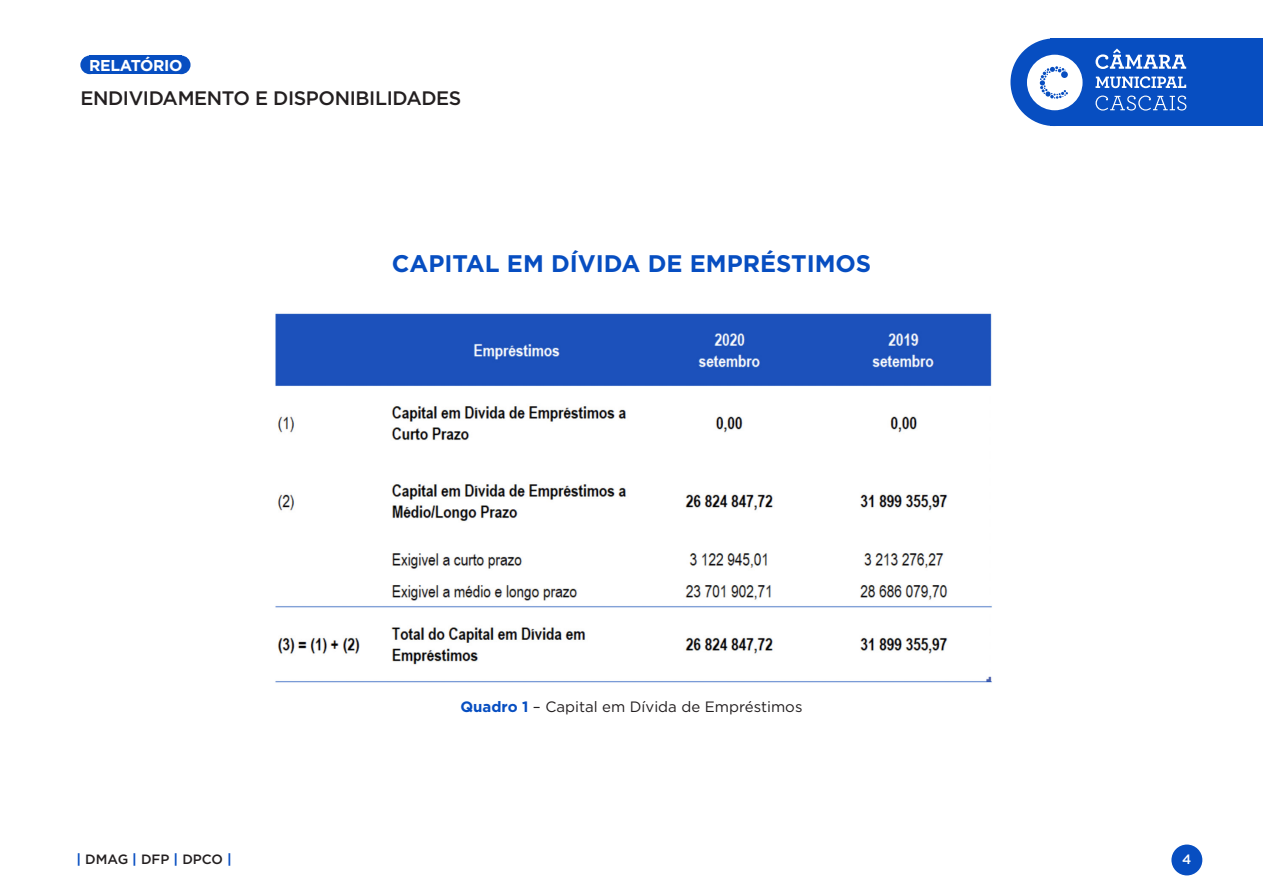
<style>
.page{position:relative;width:1263px;height:893px;background:#fff}
.page>*{position:absolute;margin:0;border:0;box-sizing:border-box;transform-origin:0 0}
.titulo{font:700 24px "Gotham";color:#074ec1}
.t1{font:500 19.5px "Gotham";letter-spacing:-.02em;color:#231f20}
.t2{font:700 15.75px "Gotham";letter-spacing:-.02em;color:#fff}
.texto{font:15px "Gotham";color:#231f20}
.t3{font:500 13.5px "Gotham";color:#231f20}
.t4{font:500 13.5px "Gotham";color:#fff}
.s1{font-weight:700;color:#074ec1}
</style>
<div class="page">
<div style="left:1171px;top:844px;width:31px;height:31px;background:#074ec1;border-radius:50%"></div>
<div style="left:1051px;top:38px;width:212px;height:88px;background:#074ec1"></div>
<div style="left:1010px;top:38px;width:88px;height:88px;background:#074ec1;border-radius:50%"></div>
<div style="left:89px;top:56px;width:92px;height:18px;background:#074ec1"></div>
<div style="left:80px;top:56px;width:19px;height:18px;background:#074ec1;border-radius:50%"></div>
<div style="left:172px;top:56px;width:19px;height:18px;background:#074ec1;border-radius:50%"></div>
<svg style="left:1095px;top:49px;width:91px;height:20px"></svg>
<svg style="left:1095px;top:96px;width:91px;height:15px"></svg>
<svg style="left:1095px;top:76px;width:91px;height:12px"></svg>
<svg style="left:1027px;top:55px;width:55px;height:55px"></svg>
<img style="left:275px;top:313px;width:717px;height:370px">
<p class="t2" style="left:89px;top:55px;width:95px">RELATÓRIO</p>
<p class="t1" style="left:80px;top:85px;width:383px">ENDIVIDAMENTO E DISPONIBILIDADES</p>
<p class="titulo" style="left:392px;top:248px;width:481px">CAPITAL EM DÍVIDA DE EMPRÉSTIMOS</p>
<p class="texto" style="left:460px;top:697px;width:343px"><span class="s1">Quadro 1</span> – Capital em Dívida de Empréstimos</p>
<p class="t3" style="left:77px;top:850px;width:157px"><span class="s1">|</span> DMAG <span class="s1">|</span> DFP <span class="s1">|</span> DPCO <span class="s1">|</span></p>
<p class="t4" style="left:1182px;top:850px;width:11px">4</p>
</div>
